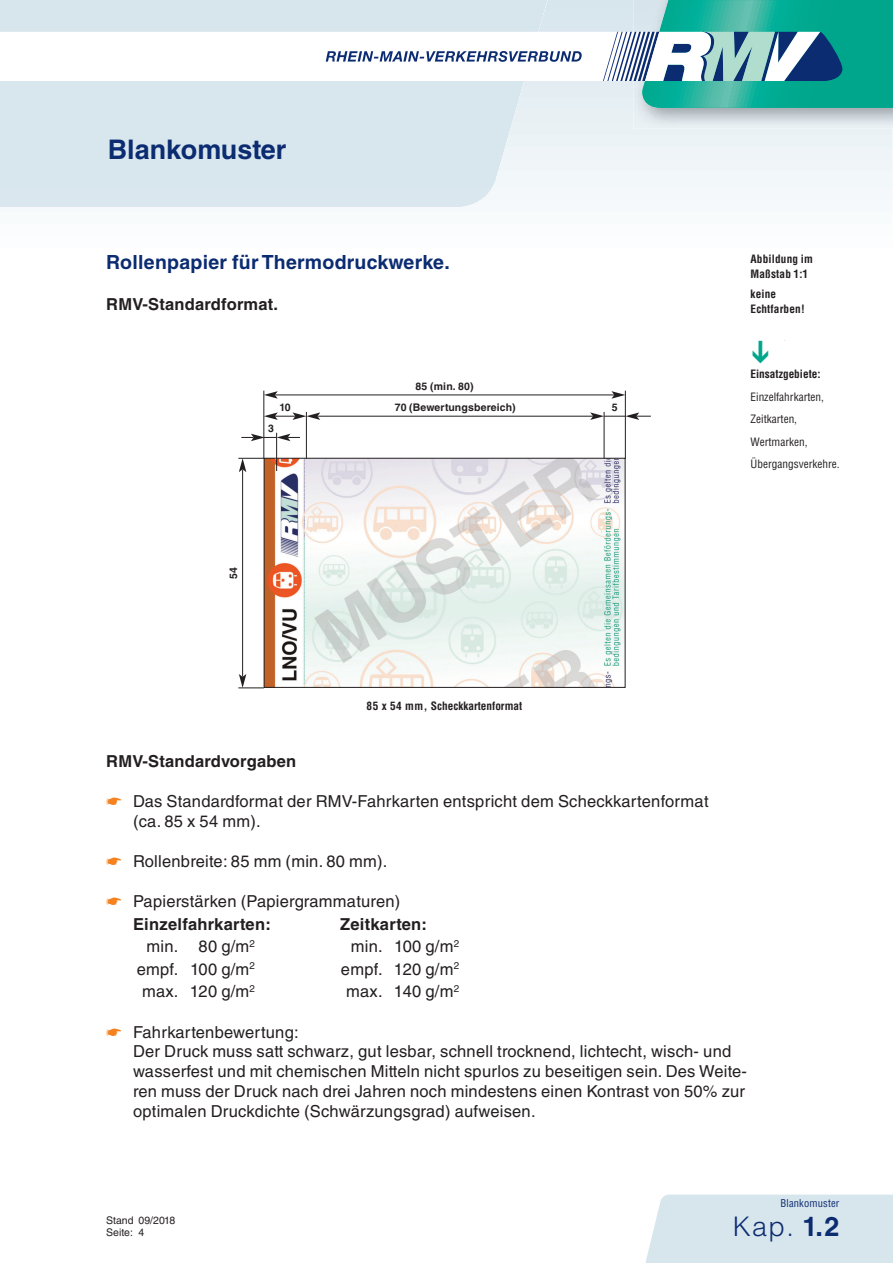
<style>
.page{position:relative;width:893px;height:1263px;background:#fff}
.page>*{position:absolute;margin:0;border:0;box-sizing:border-box;transform-origin:0 0}
.t1{font:700 27px "Helvetica LT Std";color:#0c2c72}
.t2{font:300 27px "Helvetica LT Std";color:#0c2c72}
.t3{font:700 19.5px "Helvetica LT Std";letter-spacing:.015em;color:#0c2c72}
.t4{font:16.5px/19.8px "Helvetica LT Std";letter-spacing:.015em;color:#231f20}
.t5{font:700 16.5px "Helvetica LT Std";letter-spacing:.015em;color:#231f20}
.t6{font:700 condensed 11.25px/15px "Helvetica LT Std";letter-spacing:.015em;color:#231f20}
.t7{font:condensed 11.25px/22.5px "Helvetica LT Std";color:#231f20}
.t8{font:700 10.5px "Helvetica LT Std";letter-spacing:.015em;color:#231f20}
.t9{font:10.5px/11.9px "Helvetica LT Std";color:#231f20}
.t10{font:condensed 10.5px "Helvetica LT Std";letter-spacing:.015em;color:#0c2c72}
.s1{font-weight:700}
</style>
<div class="page">
<div style="left:548px;top:108px;width:344px;height:92px;background:#f0f5f8"></div>
<svg style="left:0;top:108px;width:548px;height:99px;background:#dae7ee"></svg>
<img style="left:633px;top:108px;width:260px;height:21px">
<svg style="left:0;top:0;width:893px;height:108px"></svg>
<div style="left:646px;top:1195px;width:247px;height:68px;background:#d7e5ec"></div>
<img style="left:266px;top:460px;width:357px;height:226px">
<div style="left:264px;top:458px;width:361px;height:230px;border:1px solid #231f20"></div>
<hr style="left:264px;top:391px;width:1px;height:68px;background:#231f20">
<hr style="left:276px;top:433px;width:1px;height:38px;background:#231f20">
<hr style="left:306px;top:412px;width:1px;height:47px;background:#231f20">
<hr style="left:275px;top:395px;width:339px;height:1px;background:#231f20">
<svg style="left:264px;top:391px;width:14px;height:8px"></svg>
<svg style="left:611px;top:391px;width:14px;height:8px"></svg>
<svg style="left:241px;top:434px;width:59px;height:7px"></svg>
<hr style="left:625px;top:391px;width:1px;height:68px;background:#231f20">
<hr style="left:604px;top:412px;width:1px;height:47px;background:#231f20">
<hr style="left:318px;top:416px;width:275px;height:1px;background:#231f20">
<svg style="left:264px;top:412px;width:56px;height:8px"></svg>
<svg style="left:590px;top:412px;width:61px;height:8px"></svg>
<hr style="left:242px;top:470px;width:1px;height:207px;background:#231f20">
<svg style="left:238px;top:458px;width:26px;height:14px"></svg>
<svg style="left:238px;top:674px;width:26px;height:15px"></svg>
<h1 class="t1" style="left:108px;top:140px;width:180px">Blankomuster</h1>
<p class="t3" style="left:106px;top:255px;width:345px">Rollenpapier für Thermodruckwerke.</p>
<p class="t5" style="left:106px;top:298px;width:173px">RMV-Standardformat.</p>
<p class="t8" style="left:279px;top:403px;width:13px">10</p>
<p class="t8" style="left:268px;top:425px;width:7px">3</p>
<p class="t8" style="left:230px;top:579px;width:13px;rotate:-90deg">54</p>
<p class="t8" style="left:416px;top:383px;width:59px">85 (min. 80)</p>
<p class="t8" style="left:395px;top:403px;width:123px">70 (Bewertungsbereich)</p>
<p class="t6" style="left:366px;top:699px;width:157px">85 x 54 mm, Scheckkartenformat</p>
<p class="t8" style="left:612px;top:403px;width:7px">5</p>
<p class="t6" style="left:750px;top:253px;width:64px">Abbildung im<br>Maßstab 1:1</p>
<p class="t6" style="left:750px;top:287px;width:56px">keine<br>Echtfarben!</p>
<p class="t6" style="left:750px;top:367px;width:72px">Einsatzgebiete:</p>
<p class="t7" style="left:750px;top:386px;width:91px">Einzelfahrkarten,<br>Zeitkarten,<br>Wertmarken,<br>Übergangsverkehre.</p>
<p class="t5" style="left:106px;top:755px;width:191px">RMV-Standardvorgaben</p>
<p class="t4" style="left:133px;top:793px;width:577px">Das Standardformat der RMV-Fahrkarten entspricht dem Scheckkartenformat (ca. 85 x 54 mm).</p>
<p class="t4" style="left:133px;top:853px;width:256px">Rollenbreite: 85 mm (min. 80 mm).</p>
<p class="t4" style="left:133px;top:893px;width:269px">Papierstärken (Papiergrammaturen)</p>
<p class="t5" style="left:133px;top:918px;width:139px">Einzelfahrkarten:</p>
<p class="t5" style="left:340px;top:918px;width:88px">Zeitkarten:</p>
<p class="t4" style="left:147px;top:938px;width:110px">min. 80 g/m<sup>2</sup></p>
<p class="t4" style="left:351px;top:938px;width:110px">min. 100 g/m<sup>2</sup></p>
<p class="t4" style="left:137px;top:961px;width:120px">empf. 100 g/m<sup>2</sup></p>
<p class="t4" style="left:341px;top:961px;width:120px">empf. 120 g/m<sup>2</sup></p>
<p class="t4" style="left:142px;top:983px;width:115px">max. 120 g/m<sup>2</sup></p>
<p class="t4" style="left:346px;top:983px;width:115px">max. 140 g/m<sup>2</sup></p>
<p class="t4" style="left:133px;top:1024px;width:615px">Fahrkartenbewertung:<br>Der Druck muss satt schwarz, gut lesbar, schnell trocknend, lichtecht, wisch- und wasserfest und mit chemischen Mitteln nicht spurlos zu beseitigen sein. Des Weite&shy;ren muss der Druck nach drei Jahren noch mindestens einen Kontrast von 50% zur optimalen Druckdichte (Schwärzungsgrad) aufweisen.</p>
<p class="t10" style="left:780px;top:1199px;width:60px">Blankomuster</p>
<p class="t9" style="left:106px;top:1215px;width:71px">Stand 09/2018<br>Seite: 4</p>
<h1 class="t2" style="left:733px;top:1210px;width:108px">Kap. <span class="s1">1.2</span></h1>
</div>
